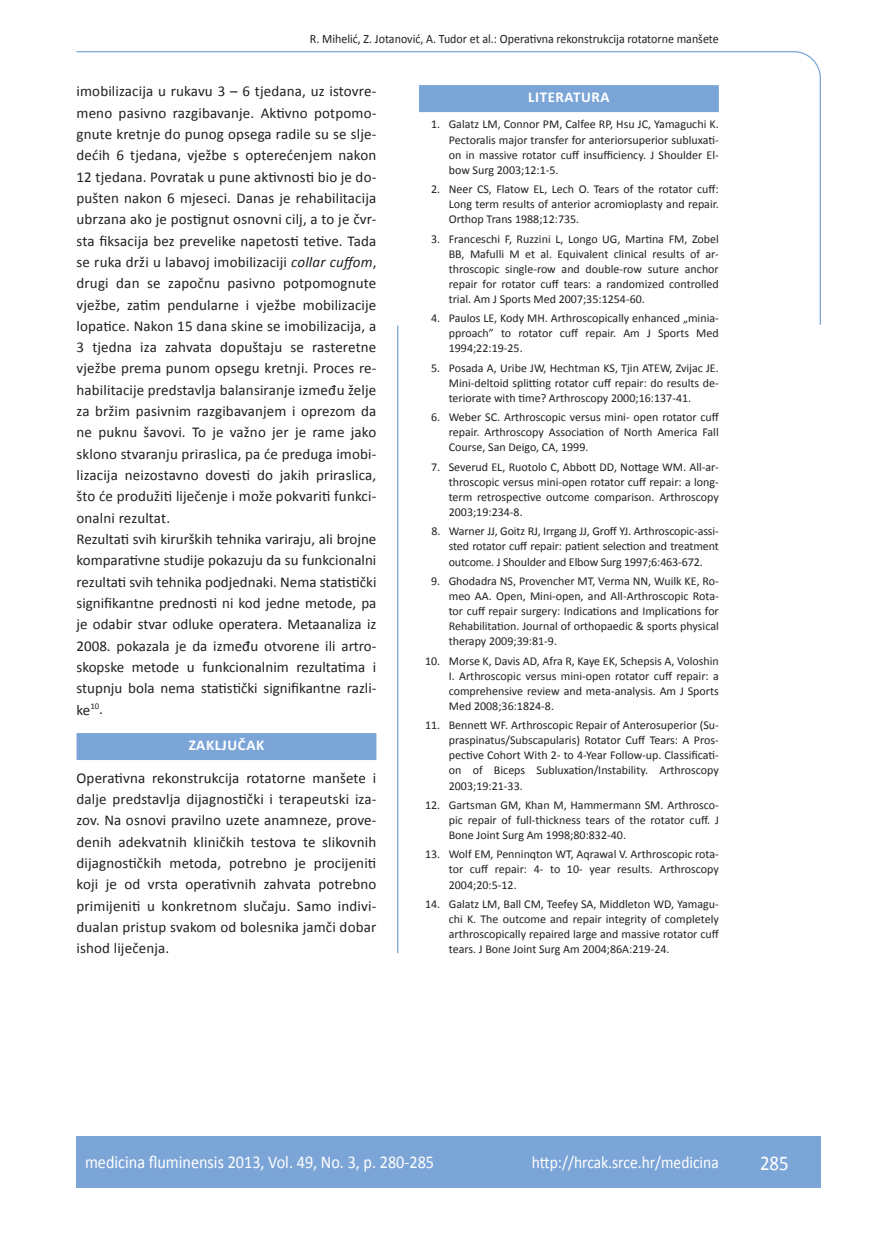
<style>
.page{position:relative;width:872px;height:1234px;background:#fff}
.page>*{position:absolute;margin:0;border:0;box-sizing:border-box;transform-origin:0 0}
.t1{font:21px "Calibri";color:#fff;scale:.9 1}
.t2{font:18px "Calibri";color:#fff;scale:.9 1}
.t3{font:17.25px "Calibri";color:#fff;scale:.9 1}
.t4{font:15px/21.3px "Calibri";letter-spacing:.01em;color:#231f20}
.t5{font:700 15px "Calibri";letter-spacing:.04em;color:#fff}
.t6{font:12.75px "Calibri";color:#231f20;scale:.94 1}
.t7{font:12px/15px "Calibri";color:#231f20;text-align:justify}
.s1{font-style:italic}
</style>
<div class="page">
<svg style="left:76px;top:51px;width:745px;height:275px"></svg>
<hr style="left:397px;top:325px;width:1px;height:627px;background:#7ca5d7">
<div style="left:77px;top:1135px;width:744px;height:51px;background:#7ca5d7"></div>
<div style="left:77px;top:732px;width:299px;height:27px;background:#7ca5d7"></div>
<div style="left:419px;top:85px;width:300px;height:27px;background:#7ca5d7"></div>
<p class="t6" style="left:310px;top:30px;width:436px">R. Mihelić, Z. Jotanović, A. Tudor et al.: Operativna rekonstrukcija rotatorne manšete</p>
<p class="t4" style="left:77px;top:80px;width:301px">imobilizacija u rukavu 3 – 6 tjedana, uz istovre&shy;meno pasivno razgibavanje. Aktivno potpomo&shy;gnute kretnje do punog opsega radile su se slje&shy;dećih 6 tjedana, vježbe s opterećenjem nakon 12 tjedana. Povratak u pune aktivnosti bio je do&shy;pušten nakon 6 mjeseci. Danas je rehabilitacija ubrzana ako je postignut osnovni cilj, a to je čvr&shy;sta fiksacija bez prevelike napetosti tetive. Tada se ruka drži u labavoj imobilizaciji <span class="s1">collar cuffom</span>, drugi dan se započnu pasivno potpomognute vježbe, zatim pendularne i vježbe mobilizacije lopatice. Nakon 15 dana skine se imobilizacija, a 3 tjedna iza zahvata dopuštaju se rasteretne vježbe prema punom opsegu kretnji. Proces re&shy;habilitacije predstavlja balansiranje između želje za bržim pasivnim razgibavanjem i oprezom da ne puknu šavovi. To je važno jer je rame jako sklono stvaranju priraslica, pa će preduga imobi&shy;lizacija neizostavno dovesti do jakih priraslica, što će produžiti liječenje i može pokvariti funkci&shy;onalni rezultat.<br>Rezultati svih kirurških tehnika variraju, ali brojne komparativne studije pokazuju da su funkcionalni rezultati svih tehnika podjednaki. Nema statistički signifikantne prednosti ni kod jedne metode, pa je odabir stvar odluke operatera. Metaanaliza iz 2008. pokazala je da između otvorene ili artro&shy;skopske metode u funkcionalnim rezultatima i stupnju bola nema statistički signifikantne razli&shy;ke<sup>10</sup>.</p>
<p class="t5" style="left:189px;top:735px;width:77px">ZAKLJUČAK</p>
<p class="t4" style="left:77px;top:766px;width:301px;text-align:justify">Operativna rekonstrukcija rotatorne manšete i dalje predstavlja dijagnostički i terapeutski iza&shy;zov. Na osnovi pravilno uzete anamneze, prove&shy;denih adekvatnih kliničkih testova te slikovnih dijagnostičkih metoda, potrebno je procijeniti koji je od vrsta operativnih zahvata potrebno primijeniti u konkretnom slučaju. Samo indivi&shy;dualan pristup svakom od bolesnika jamči dobar ishod liječenja.</p>
<p class="t5" style="left:528px;top:88px;width:17px">LITERATURA</p>
<p class="t7" style="left:449px;top:116px;width:271px;text-indent:-18px">1. Galatz LM, Connor PM, Calfee RP, Hsu JC, Yamaguchi K.<br>Pectoralis major transfer for anteriorsuperior subluxati&shy;on in massive rotator cuff insufficiency. J Shoulder El&shy;bow Surg 2003;12:1-5.</p>
<p class="t7" style="left:449px;top:181px;width:271px;text-indent:-18px">2. Neer CS, Flatow EL, Lech O. Tears of the rotator cuff:<br>Long term results of anterior acromioplasty and repair.<br>Orthop Trans 1988;12:735.</p>
<p class="t7" style="left:449px;top:230px;width:271px;text-indent:-18px">3. Franceschi F, Ruzzini L, Longo UG, Martina FM, Zobel BB, Mafulli M et al. Equivalent clinical results of ar&shy;throscopic single-row and double-row suture anchor repair for rotator cuff tears: a randomized controlled trial. Am J Sports Med 2007;35:1254-60.</p>
<p class="t7" style="left:449px;top:310px;width:271px;text-indent:-18px">4. Paulos LE, Kody MH. Arthroscopically enhanced „minia&shy;pproach” to rotator cuff repair. Am J Sports Med 1994;22:19-25.</p>
<p class="t7" style="left:449px;top:359px;width:272px;text-indent:-18px">5. Posada A, Uribe JW, Hechtman KS, Tjin ATEW, Zvijac JE.<br>Mini-deltoid splitting rotator cuff repair: do results de&shy;teriorate with time? Arthroscopy 2000;16:137-41.</p>
<p class="t7" style="left:449px;top:409px;width:272px;text-indent:-18px">6. Weber SC. Arthroscopic versus mini- open rotator cuff repair. Arthroscopy Association of North America Fall Course, San Deigo, CA, 1999.</p>
<p class="t7" style="left:449px;top:458px;width:271px;text-indent:-18px">7. Severud EL, Ruotolo C, Abbott DD, Nottage WM. All-ar&shy;throscopic versus mini-open rotator cuff repair: a long&shy;term retrospective outcome comparison. Arthroscopy 2003;19:234-8.</p>
<p class="t7" style="left:449px;top:523px;width:271px;text-indent:-17px">8. Warner JJ, Goitz RJ, Irrgang JJ, Groff YJ. Arthroscopic-assi&shy;sted rotator cuff repair: patient selection and treatment outcome. J Shoulder and Elbow Surg 1997;6:463-672.</p>
<p class="t7" style="left:449px;top:572px;width:272px;text-indent:-18px">9. Ghodadra NS, Provencher MT, Verma NN, Wuilk KE, Ro&shy;meo AA. Open, Mini-open, and All-Arthroscopic Rota&shy;tor cuff repair surgery: Indications and Implications for Rehabilitation. Journal of orthopaedic &amp; sports physical therapy 2009;39:81-9.</p>
<p class="t7" style="left:449px;top:652px;width:271px;text-indent:-24px">10. Morse K, Davis AD, Afra R, Kaye EK, Schepsis A, Voloshin I. Arthroscopic versus mini-open rotator cuff repair: a comprehensive review and meta-analysis. Am J Sports Med 2008;36:1824-8.</p>
<p class="t7" style="left:449px;top:717px;width:272px;text-indent:-24px">11. Bennett WF. Arthroscopic Repair of Anterosuperior (Su&shy;praspinatus/Subscapularis) Rotator Cuff Tears: A Pros&shy;pective Cohort With 2- to 4-Year Follow-up. Classificati&shy;on of Biceps Subluxation/Instability. Arthroscopy 2003;19:21-33.</p>
<p class="t7" style="left:449px;top:796px;width:271px;text-indent:-24px">12. Gartsman GM, Khan M, Hammermann SM. Arthrosco&shy;pic repair of full-thickness tears of the rotator cuff. J Bone Joint Surg Am 1998;80:832-40.</p>
<p class="t7" style="left:449px;top:846px;width:271px;text-indent:-24px">13. Wolf EM, Penninqton WT, Aqrawal V. Arthroscopic rota&shy;tor cuff repair: 4- to 10- year results. Arthroscopy 2004;20:5-12.</p>
<p class="t7" style="left:449px;top:895px;width:272px;text-indent:-24px">14. Galatz LM, Ball CM, Teefey SA, Middleton WD, Yamagu&shy;chi K. The outcome and repair integrity of completely arthroscopically repaired large and massive rotator cuff tears. J Bone Joint Surg Am 2004;86A:219-24.</p>
<h2 class="t2" style="left:85px;top:1150px;width:389px">medicina fluminensis 2013, Vol. 49, No. 3, p. 280-285</h2>
<h3 class="t3" style="left:532px;top:1151px;width:209px">http://hrcak.srce.hr/medicina</h3>
<h1 class="t1" style="left:760px;top:1149px;width:33px">285</h1>
</div>
